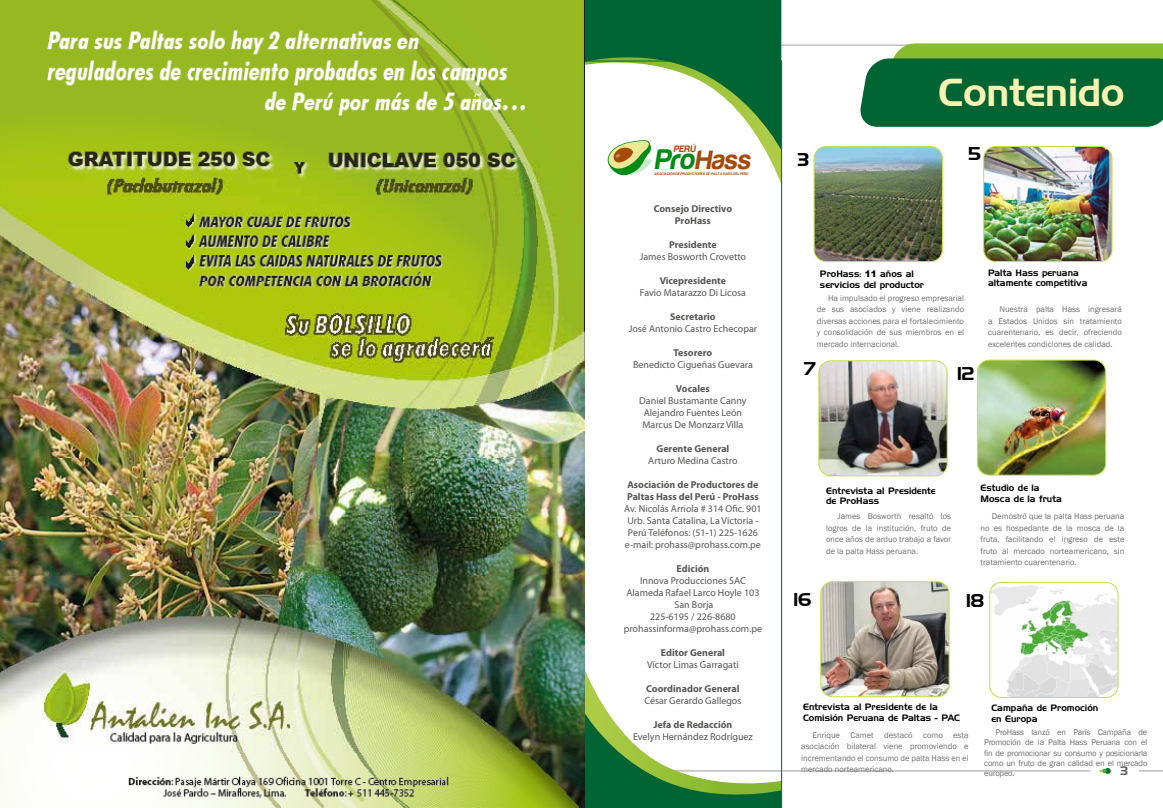
<style>
.page{position:relative;width:1163px;height:808px;background:#fff}
.page>*{position:absolute;margin:0;border:0;box-sizing:border-box;transform-origin:0 0}
.t1{font:38px "Handel Gothic BT";color:#f9f3b2}
.t2{font:italic 700 27.5px "Harabara";color:#a44a0a}
.t3{font:18px "Handel Gothic BT";color:#000}
.t4{font:12px "Handel Gothic BT";color:#646363}
.t5{font:10px/12px "Myriad Pro";color:#575756;text-align:center}
.t6{font:700 10px/12px "Myriad Pro";color:#575756;text-align:center}
.t7{font:italic 700 9.7px "Harabara";color:#a44a0a}
.t8{font:9px/10.8px "Handel Gothic BT";color:#000}
.t9{font:8.5px/11.5px "Franklin Gothic";color:#706f6f;text-align:justify}
.t10{font:italic 700 3.7px "Harabara";color:#a44a0a}
.s1{font-size:29.4px;color:#008c15}
.s2{font-family:"Arial";font-weight:900}
</style>
<div class="page">
<hr style="left:73px;top:771px;width:1017px;height:1px;background:#9d9d9c">
<hr style="left:0;top:45px;width:1162px;height:1px;background:#9d9d9c">
<svg style="left:1139px;top:771px;width:23px;height:1px"></svg>
<svg style="left:1099px;top:768px;width:11px;height:6px"></svg>
<div style="left:584px;top:0;width:197px;height:61px;background:#006533"></div>
<img style="left:983px;top:146px;width:128px;height:116px">
<div style="left:983px;top:146px;width:129px;height:116px;border:1px solid #c3e441;border-radius:12px"></div>
<img style="left:815px;top:146px;width:127px;height:116px">
<div style="left:813px;top:146px;width:129px;height:116px;border:1px solid #c3e441;border-radius:12px"></div>
<img style="left:820px;top:582px;width:128px;height:115px">
<div style="left:820px;top:581px;width:129px;height:116px;border:1px solid #c3e441;border-radius:12px"></div>
<img style="left:989px;top:582px;width:128px;height:115px">
<div style="left:989px;top:582px;width:129px;height:116px;border:1px solid #c3e441;border-radius:12px"></div>
<img style="left:818px;top:361px;width:129px;height:115px">
<div style="left:818px;top:360px;width:129px;height:116px;border:1px solid #c3e441;border-radius:12px"></div>
<img style="left:978px;top:360px;width:127px;height:115px">
<div style="left:976px;top:360px;width:129px;height:116px;border:1px solid #c3e441;border-radius:12px"></div>
<svg style="left:857px;top:43px;width:305px;height:84px;background:#237a3d"></svg>
<svg style="left:584px;top:61px;width:198px;height:747px"></svg>
<img style="left:0;top:0;width:584px;height:808px">
<p class="t7" style="left:673px;top:144px;width:25px">PERÚ</p>
<p class="t10" style="left:654px;top:172px;width:96px">ASOCIACIÓN DE PRODUCTORES DE PALTA HASS DEL PERÚ</p>
<p class="t6" style="left:653px;top:202px;width:80px">Consejo Directivo<br>ProHass</p>
<p class="t6" style="left:669px;top:238px;width:49px">Presidente</p>
<p class="t5" style="left:639px;top:251px;width:108px">James Bosworth Crovetto</p>
<p class="t6" style="left:659px;top:274px;width:68px">Vicepresidente</p>
<p class="t5" style="left:640px;top:287px;width:107px">Favio Matarazzo Di Licosa</p>
<p class="t6" style="left:670px;top:310px;width:47px">Secretario</p>
<p class="t5" style="left:628px;top:323px;width:130px">José Antonio Castro Echecopar</p>
<p class="t6" style="left:673px;top:346px;width:40px">Tesorero</p>
<p class="t5" style="left:633px;top:359px;width:121px">Benedicto Cigueñas Guevara</p>
<p class="t6" style="left:675px;top:382px;width:35px">Vocales</p>
<p class="t5" style="left:639px;top:395px;width:109px">Daniel Bustamante Canny<br>Alejandro Fuentes León<br>Marcus De Monzarz Villa</p>
<p class="t6" style="left:656px;top:442px;width:74px">Gerente General</p>
<p class="t5" style="left:648px;top:455px;width:91px">Arturo Medina Castro</p>
<p class="t6" style="left:627px;top:478px;width:133px;text-align:left">Asociación de Productores de<br>Paltas Hass del Perú - ProHass</p>
<p class="t5" style="left:624px;top:503px;width:139px">Av. Nicolás Arriola # 314 Ofic. 901<br>Urb. Santa Catalina, La Victoria - Perú Teléfonos: (51-1) 225-1626 e-mail: prohass@prohass.com.pe</p>
<p class="t6" style="left:676px;top:562px;width:34px">Edición</p>
<p class="t5" style="left:623px;top:575px;width:140px">Innova Producciones SAC<br>Alameda Rafael Larco Hoyle 103<br>San Borja<br>225-6195 / 226-8680 prohassinforma@prohass.com.pe</p>
<p class="t6" style="left:660px;top:646px;width:66px">Editor General</p>
<p class="t5" style="left:647px;top:659px;width:93px">Víctor Limas Garragati</p>
<p class="t6" style="left:646px;top:682px;width:95px">Coordinador General</p>
<p class="t5" style="left:644px;top:695px;width:98px">César Gerardo Gallegos</p>
<p class="t6" style="left:653px;top:718px;width:81px">Jefa de Redacción</p>
<p class="t5" style="left:633px;top:731px;width:121px">Evelyn Hernández Rodríguez</p>
<h2 class="t2" style="left:655px;top:146px;width:101px"><span class="s1">Pro</span>Hass</h2>
<h1 class="t1" style="left:938px;top:69px;width:187px">Contenido</h1>
<h3 class="t3" style="left:797px;top:149px;width:13px">3</h3>
<h3 class="t3" style="left:968px;top:143px;width:14px">5</h3>
<p class="t8" style="left:819px;top:268px;width:106px">ProHass: <span class="s2">11</span> años al servicios del productor</p>
<p class="t9" style="left:816px;top:292px;width:149px;text-indent:11px">Ha impulsado el progreso empresarial de sus asociados y viene realizando diversas acciones para el fortalecimiento y consolidación de sus miembros en el mercado internacional.</p>
<h3 class="t3" style="left:804px;top:357px;width:13px">7</h3>
<h3 class="t3" style="left:957px;top:362px;width:19px">12</h3>
<p class="t8" style="left:987px;top:267px;width:101px">Palta Hass peruana altamente competitiva</p>
<p class="t9" style="left:987px;top:304px;width:135px;text-indent:11px">Nuestra palta Hass ingresará a Estados Unidos sin tratamiento cuarentenario, es decir, ofreciendo excelentes condiciones de calidad.</p>
<p class="t8" style="left:826px;top:485px;width:111px">Entrevista al Presidente de ProHass</p>
<p class="t8" style="left:980px;top:482px;width:83px">Estudio de la<br>Mosca de la fruta</p>
<p class="t9" style="left:826px;top:511px;width:126px;text-indent:11px">James Bosworth resaltó los logros de la institución, fruto de once años de arduo trabajo a favor de la palta Hass peruana.</p>
<p class="t9" style="left:980px;top:511px;width:145px;text-indent:11px">Demostró que la palta Hass peruana no es hospedante de la mosca de la fruta, facilitando el ingreso de este fruto al mercado norteamericano, sin tratamiento cuarentenario.</p>
<h3 class="t3" style="left:793px;top:588px;width:19px">16</h3>
<h3 class="t3" style="left:966px;top:589px;width:20px">18</h3>
<p class="t8" style="left:802px;top:702px;width:158px">Entrevista al Presidente de la<br>Comisión Peruana de Paltas - PAC</p>
<p class="t8" style="left:991px;top:702px;width:108px">Campaña de Promoción en Europa</p>
<p class="t9" style="left:801px;top:729px;width:169px;text-indent:11px">Enrique Camet destacó como esta asociación bilateral viene promoviendo e incrementando el consumo de palta Hass en el mercado norteamericano.</p>
<p class="t9" style="left:984px;top:727px;width:165px;line-height:10.2px;text-indent:11px">ProHass lanzó en París Campaña de Promoción de la Palta Hass Peruana con el fin de promocionar su consumo y posicionarla como un fruto de gran calidad en el mercado europeo.</p>
<h3 class="t4" style="left:1120px;top:764px;width:9px">3</h3>
</div>
